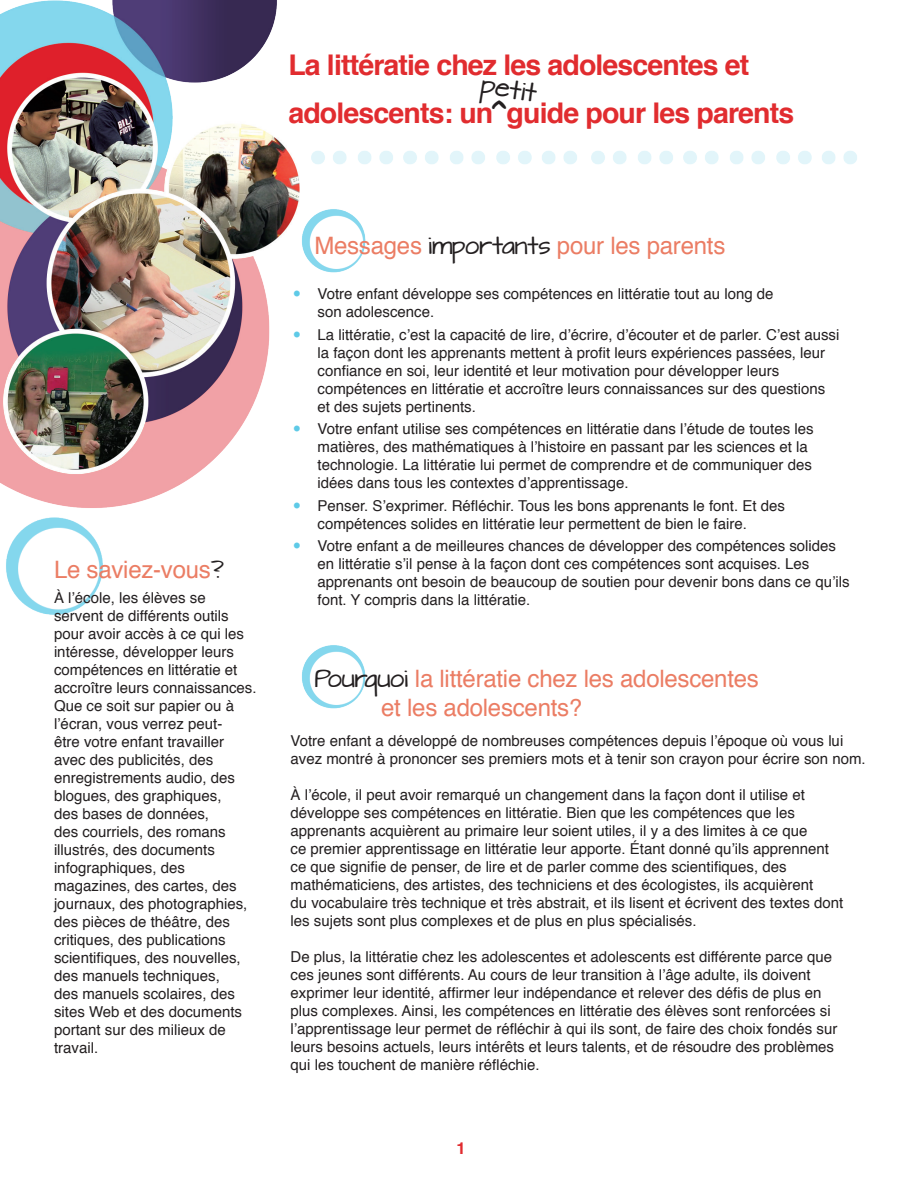
<style>
.page{position:relative;width:918px;height:1188px;background:#fff}
.page>*{position:absolute;margin:0;border:0;box-sizing:border-box;transform-origin:0 0}
.t1{font:40.5px "Architects Daughter";color:#231f20}
.t2{font:700 28.5px/48px "Helvetica";letter-spacing:-.03em;color:#e12c2f}
.t3{font:24px/28.8px "Helvetica";letter-spacing:-.01em;color:#eb7d64}
.t4{font:22.5px "Architects Daughter";color:#231f20}
.t5{font:700 16.5px "Helvetica";color:#e12c2f}
.t6{font:15px/18px "Helvetica";color:#231f20}
.s1{font-family:"Architects Daughter";font-size:21px;color:#231f20}
</style>
<div class="page">
<img style="left:0;top:0;width:300px;height:506px">
<img style="left:291px;top:199px;width:75px;height:81px">
<img style="left:302px;top:645px;width:64px;height:64px">
<img style="left:311px;top:151px;width:546px;height:13px">
<img style="left:0;top:502px;width:119px;height:113px">
<svg style="left:294px;top:291px;width:6px;height:5px"></svg>
<svg style="left:294px;top:331px;width:6px;height:6px"></svg>
<svg style="left:294px;top:426px;width:6px;height:5px"></svg>
<svg style="left:294px;top:502px;width:6px;height:4px"></svg>
<h1 class="t2" style="left:288px;top:42px;width:462px">La littératie chez les adolescentes et adolescents: un</h1>
<h1 class="t4" style="left:485px;top:68px;width:57px;rotate:10deg">petit</h1>
<h1 class="t2" style="left:507px;top:90px;width:289px">guide pour les parents</h1>
<h1 class="t1" style="left:491px;top:79px;width:17px">^</h1>
<h2 class="t3" style="left:54px;top:556px;width:171px">Le saviez-vous<span class="s1">?</span></h2>
<p class="t6" style="left:54px;top:589px;width:204px">À l’école, les élèves se servent de différents outils pour avoir accès à ce qui les intéresse, développer leurs compétences en littératie et accroître leurs connaissances.<br>Que ce soit sur papier ou à l’écran, vous verrez peut-<br>être votre enfant travailler avec des publicités, des enregistrements audio, des blogues, des graphiques,<br>des bases de données,<br>des courriels, des romans illustrés, des documents infographiques, des magazines, des cartes, des journaux, des photographies, des pièces de théâtre, des critiques, des publications scientifiques, des nouvelles, des manuels techniques,<br>des manuels scolaires, des sites Web et des documents portant sur des milieux de travail.</p>
<h2 class="t3" style="left:314px;top:232px;width:413px">Messages <span class="s1">importants</span> pour les parents</h2>
<p class="t6" style="left:318px;top:285px;width:458px">Votre enfant développe ses compétences en littératie tout au long de son adolescence.</p>
<p class="t6" style="left:318px;top:326px;width:523px">La littératie, c’est la capacité de lire, d’écrire, d’écouter et de parler. C’est aussi la façon dont les apprenants mettent à profit leurs expériences passées, leur confiance en soi, leur identité et leur motivation pour développer leurs compétences en littératie et accroître leurs connaissances sur des questions et des sujets pertinents.</p>
<p class="t6" style="left:318px;top:420px;width:498px">Votre enfant utilise ses compétences en littératie dans l’étude de toutes les matières, des mathématiques à l’histoire en passant par les sciences et la technologie. La littératie lui permet de comprendre et de communiquer des idées dans tous les contextes d’apprentissage.</p>
<p class="t6" style="left:318px;top:497px;width:469px">Penser. S’exprimer. Réfléchir. Tous les bons apprenants le font. Et des compétences solides en littératie leur permettent de bien le faire.</p>
<p class="t6" style="left:318px;top:537px;width:533px">Votre enfant a de meilleures chances de développer des compétences solides en littératie s’il pense à la façon dont ces compétences sont acquises. Les apprenants ont besoin de beaucoup de soutien pour devenir bons dans ce qu’ils font. Y compris dans la littératie.</p>
<h2 class="t3" style="left:381px;top:665px;width:379px;text-indent:-67px"><span class="s1">Pourquoi</span> la littératie chez les adolescentes et les adolescents?</h2>
<p class="t6" style="left:291px;top:732px;width:577px">Votre enfant a développé de nombreuses compétences depuis l’époque où vous lui avez montré à prononcer ses premiers mots et à tenir son crayon pour écrire son nom.</p>
<p class="t6" style="left:291px;top:786px;width:554px">À l’école, il peut avoir remarqué un changement dans la façon dont il utilise et développe ses compétences en littératie. Bien que les compétences que les apprenants acquièrent au primaire leur soient utiles, il y a des limites à ce que<br>ce premier apprentissage en littératie leur apporte. Étant donné qu’ils apprennent ce que signifie de penser, de lire et de parler comme des scientifiques, des mathématiciens, des artistes, des techniciens et des écologistes, ils acquièrent<br>du vocabulaire très technique et très abstrait, et ils lisent et écrivent des textes dont les sujets sont plus complexes et de plus en plus spécialisés.</p>
<p class="t6" style="left:291px;top:948px;width:548px">De plus, la littératie chez les adolescentes et adolescents est différente parce que ces jeunes sont différents. Au cours de leur transition à l’âge adulte, ils doivent exprimer leur identité, affirmer leur indépendance et relever des défis de plus en plus complexes. Ainsi, les compétences en littératie des élèves sont renforcées si l’apprentissage leur permet de réfléchir à qui ils sont, de faire des choix fondés sur leurs besoins actuels, leurs intérêts et leurs talents, et de résoudre des problèmes qui les touchent de manière réfléchie.</p>
<p class="t5" style="left:456px;top:1135px;width:11px">1</p>
</div>
